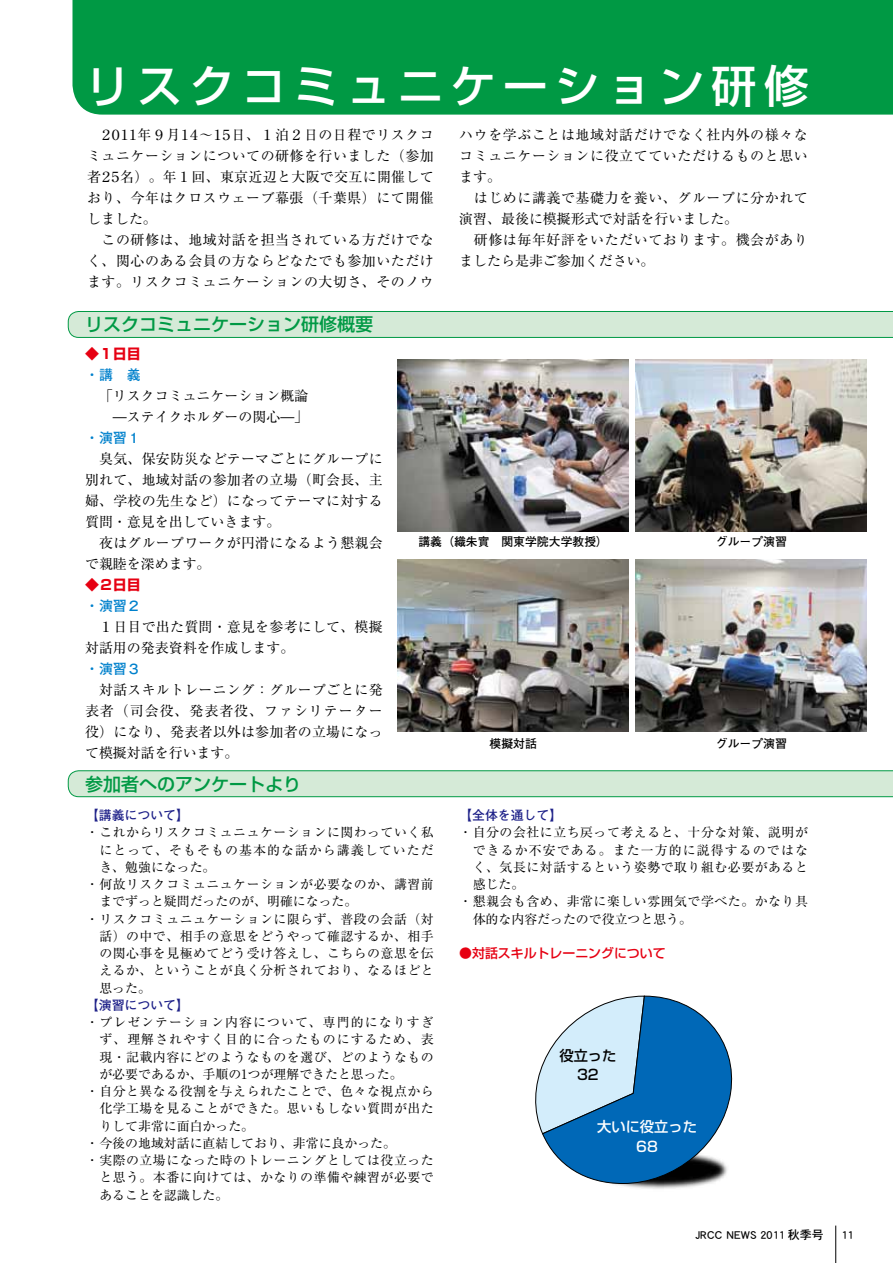
<style>
.page{position:relative;width:893px;height:1263px;background:#fff}
.page>*{position:absolute;margin:0;border:0;box-sizing:border-box;transform-origin:0 0}
.t1{font:500 45px "Shin Go Pro";letter-spacing:.16em;color:#fff}
.t2{font:500 18px "Shin Go Pro";color:#094}
.t3{font:500 14.25px/19.5px "Shin Go Pro";color:#fff;text-align:center}
.t4{font:500 14.25px/19.5px "Shin Go Pro";color:#000;text-align:center}
.t5{font:13.95px/21px "Ryumin Pro";letter-spacing:.025em;color:#000}
.t6{font:13.95px/21px "Ryumin Pro";letter-spacing:.045em;color:#000}
.t7{font:13.95px/21px "Ryumin Pro";color:#000}
.t8{font:700 13.95px "Futo Go B101 Pro";color:#0081cc}
.t9{font:700 13.95px "Shin Go Pro";color:#e60012}
.t10{font:12.9px "Ryumin Pro";letter-spacing:.04em;color:#000}
.t11{font:12.9px "Ryumin Pro";color:#000}
.t12{font:12.9px "Ryumin Pro";letter-spacing:.085em;color:#000}
.t13{font:700 12.9px "Futo Go B101 Pro";color:#1d2088}
.t14{font:500 12.9px "Shin Go Pro";color:#e60012}
.t15{font:12px "DFHS Gothic Std W5";color:#000}
.t16{font:700 11.85px "Futo Go B101 Pro";color:#000}
</style>
<div class="page">
<hr style="left:835px;top:1225px;width:1px;height:38px;background:#000">
<div style="left:72px;top:0;width:821px;height:115px;background:#094"></div>
<svg style="left:68px;top:770px;width:825px;height:27px;background:#c6e4cd"></svg>
<svg style="left:68px;top:311px;width:825px;height:27px;background:#c4e3cb"></svg>
<img style="left:397px;top:360px;width:232px;height:171px">
<img style="left:397px;top:559px;width:232px;height:172px">
<img style="left:635px;top:360px;width:231px;height:171px">
<img style="left:635px;top:559px;width:231px;height:172px">
<svg style="left:535px;top:995px;width:198px;height:189px"></svg>
<h1 class="t1" style="left:85px;top:48px;width:725px">リスクコミュニケーション研修</h1>
<p class="t5" style="left:87px;top:123px;width:348px">　２０１１年９月１４〜１５日、１泊２日の日程でリスクコミュニケーションについての研修を行いました（参加者２５名）。年１回、東京近辺と大阪で交互に開催しており、今年はクロスウェーブ幕張（千葉県）にて開催しました。<br>　この研修は、地域対話を担当されている方だけでなく、関心のある会員の方ならどなたでも参加いただけます。リスクコミュニケーションの大切さ、そのノウ</p>
<p class="t6" style="left:459px;top:123px;width:350px">ハウを学ぶことは地域対話だけでなく社内外の様々なコミュニケーションに役立てていただけるものと思います。<br>　はじめに講義で基礎力を養い、グループに分かれて演習、最後に模擬形式で対話を行いました。<br>　研修は毎年好評をいただいております。機会がありましたら是非ご参加ください。</p>
<p class="t2" style="left:85px;top:310px;width:289px">リスクコミュニケーション研修概要</p>
<p class="t9" style="left:85px;top:343px;width:57px">◆１日目</p>
<p class="t8" style="left:85px;top:364px;width:57px">・講　義</p>
<p class="t7" style="left:85px;top:384px;width:239px">　「リスクコミュニケーション概論　　　—ステイクホルダーの関心—」</p>
<p class="t8" style="left:85px;top:427px;width:57px">・演習１</p>
<p class="t5" style="left:85px;top:447px;width:299px">　臭気、保安防災などテーマごとにグループに別れて、地域対話の参加者の立場（町会長、主婦、学校の先生など）になってテーマに対する質問・意見を出していきます。<br>　夜はグループワークが円滑になるよう懇親会で親睦を深めます。</p>
<p class="t9" style="left:85px;top:574px;width:57px">◆２日目</p>
<p class="t8" style="left:85px;top:595px;width:57px">・演習２</p>
<p class="t5" style="left:85px;top:615px;width:299px">　１日目で出た質問・意見を参考にして、模擬対話用の発表資料を作成します。</p>
<p class="t8" style="left:85px;top:658px;width:57px">・演習３</p>
<p class="t5" style="left:85px;top:678px;width:299px;text-align:justify">　対話スキルトレーニング：グループごとに発表者（司会役、発表者役、ファシリテーター役）になり、発表者以外は参加者の立場になって模擬対話を行います。</p>
<p class="t2" style="left:85px;top:769px;width:217px">参加者へのアンケートより</p>
<p class="t16" style="left:418px;top:532px;width:191px">講義（織朱實　関東学院大学教授）</p>
<p class="t16" style="left:490px;top:734px;width:49px">模擬対話</p>
<p class="t16" style="left:716px;top:532px;width:73px">グループ演習</p>
<p class="t16" style="left:716px;top:734px;width:73px">グループ演習</p>
<p class="t13" style="left:86px;top:805px;width:105px">【講義について】</p>
<p class="t10" style="left:86px;top:822px;width:349px">・これからリスクコミュニュケーションに関わっていく私</p>
<p class="t12" style="left:99px;top:840px;width:336px">にとって、そもそもの基本的な話から講義していただ</p>
<p class="t10" style="left:99px;top:857px;width:118px">き、勉強になった。</p>
<p class="t10" style="left:86px;top:874px;width:349px">・何故リスクコミュニュケーションが必要なのか、講習前</p>
<p class="t11" style="left:99px;top:891px;width:260px">までずっと疑問だったのが、明確になった。</p>
<p class="t10" style="left:86px;top:909px;width:349px">・リスクコミュニュケーションに限らず、普段の会話（対</p>
<p class="t10" style="left:99px;top:926px;width:336px">話）の中で、相手の意思をどうやって確認するか、相手</p>
<p class="t10" style="left:99px;top:943px;width:336px">の関心事を見極めてどう受け答えし、こちらの意思を伝</p>
<p class="t10" style="left:99px;top:960px;width:336px">えるか、ということが良く分析されており、なるほどと</p>
<p class="t10" style="left:99px;top:978px;width:53px">思った。</p>
<p class="t13" style="left:86px;top:995px;width:105px">【演習について】</p>
<p class="t12" style="left:86px;top:1012px;width:349px">・プレゼンテーション内容について、専門的になりすぎ</p>
<p class="t12" style="left:99px;top:1029px;width:336px">ず、理解されやすく目的に合ったものにするため、表</p>
<p class="t10" style="left:99px;top:1047px;width:336px">現・記載内容にどのようなものを選び、どのようなもの</p>
<p class="t11" style="left:99px;top:1064px;width:305px">が必要であるか、手順の1つが理解できたと思った。</p>
<p class="t10" style="left:86px;top:1081px;width:349px">・自分と異なる役割を与えられたことで、色々な視点から</p>
<p class="t10" style="left:99px;top:1098px;width:336px">化学工場を見ることができた。思いもしない質問が出た</p>
<p class="t11" style="left:99px;top:1116px;width:156px">りして非常に面白かった。</p>
<p class="t11" style="left:86px;top:1133px;width:312px">・今後の地域対話に直結しており、非常に良かった。</p>
<p class="t10" style="left:86px;top:1150px;width:349px">・実際の立場になった時のトレーニングとしては役立った</p>
<p class="t10" style="left:99px;top:1167px;width:336px">と思う。本番に向けては、かなりの準備や練習が必要で</p>
<p class="t11" style="left:99px;top:1185px;width:131px">あることを認識した。</p>
<p class="t13" style="left:459px;top:805px;width:105px">【全体を通して】</p>
<p class="t10" style="left:459px;top:822px;width:350px">・自分の会社に立ち戻って考えると、十分な対策、説明が</p>
<p class="t12" style="left:473px;top:840px;width:337px">できるか不安である。また一方的に説得するのではな</p>
<p class="t10" style="left:473px;top:857px;width:337px">く、気長に対話するという姿勢で取り組む必要があると</p>
<p class="t10" style="left:473px;top:874px;width:53px">感じた。</p>
<p class="t10" style="left:459px;top:891px;width:350px">・懇親会も含め、非常に楽しい雰囲気で学べた。かなり具</p>
<p class="t11" style="left:473px;top:909px;width:221px">体的な内容だったので役立つと思う。</p>
<p class="t14" style="left:459px;top:943px;width:208px">●対話スキルトレーニングについて</p>
<p class="t4" style="left:559px;top:1044px;width:58px">役立った<br>32</p>
<p class="t3" style="left:597px;top:1115px;width:101px">大いに役立った<br>68</p>
<p class="t15" style="left:695px;top:1228px;width:130px">JRCC NEWS 2011 秋季号</p>
<p class="t15" style="left:842px;top:1228px;width:14px">11</p>
</div>
